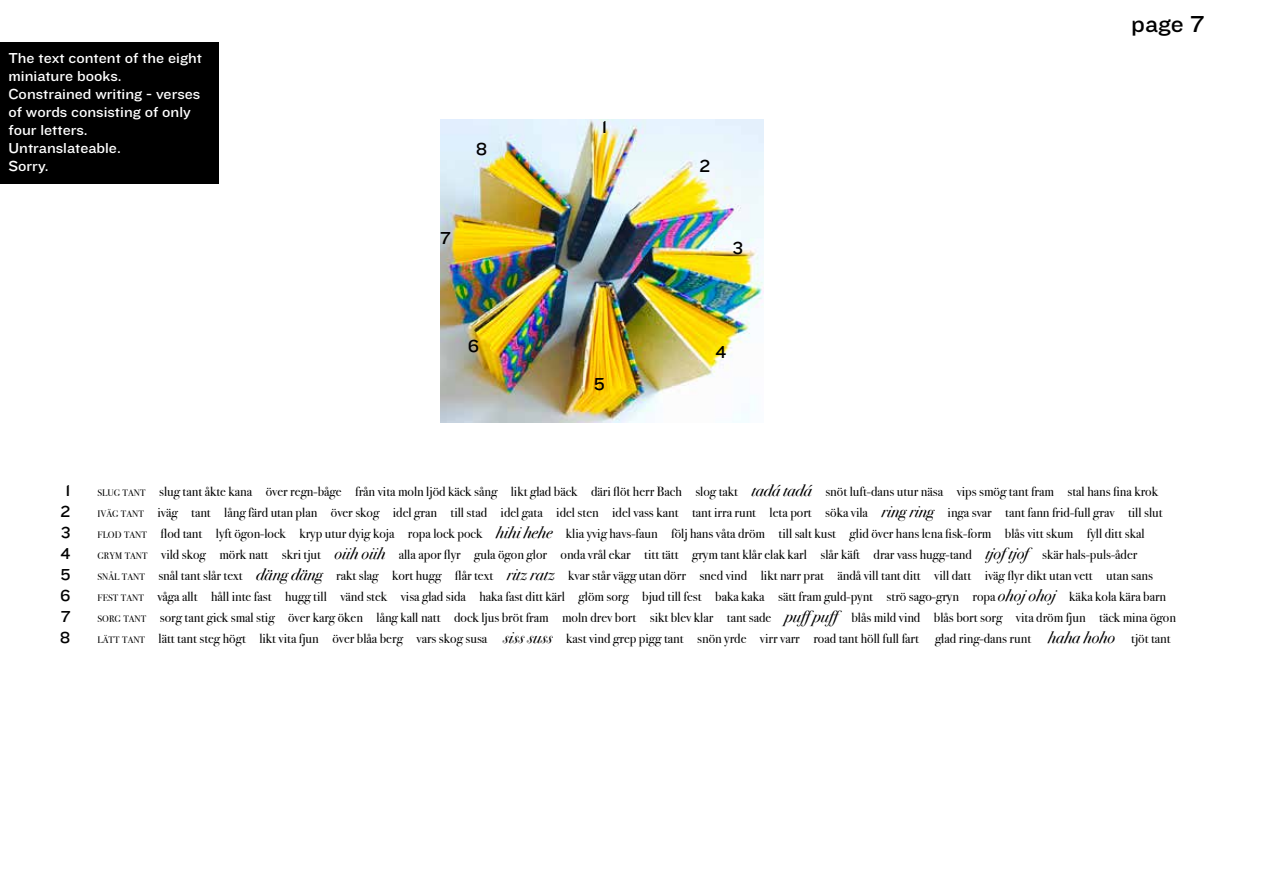
<style>
.page{position:relative;width:1263px;height:893px;background:#fff}
.page>*{position:absolute;margin:0;border:0;box-sizing:border-box;transform-origin:0 0}
.t1{font:24px "Knockout 32 Junior Cruisewt";color:#000}
.t2{font:18px "Knockout 32 Junior Cruisewt";color:#000}
.t3{font:16.5px "Knockout 32 Junior Cruisewt";color:#000}
.t4{font:15px/18px "Knockout 32 Junior Cruisewt";color:#fff}
.t5{font:13.5px "Bodoni Svty Two OSITCTT";color:#000}
.s1{font-size:9.45px}
.s2{font-style:italic;font-size:16.5px}
</style>
<div class="page">
<img style="left:440px;top:119px;width:323px;height:304px">
<div style="left:0;top:43px;width:219px;height:141px;background:#000"></div>
<p class="t4" style="left:9px;top:48px;width:195px">The text content of the eight miniature books.<br>Constrained writing - verses of words consisting of only four letters.<br>Untranslateable.<br>Sorry.</p>
<h2 class="t2" style="left:476px;top:136px;width:13px">8</h2>
<h2 class="t2" style="left:440px;top:225px;width:12px">7</h2>
<h2 class="t2" style="left:468px;top:334px;width:13px">6</h2>
<h2 class="t2" style="left:602px;top:115px;width:7px">1</h2>
<h2 class="t2" style="left:594px;top:371px;width:13px">5</h2>
<h2 class="t2" style="left:699px;top:153px;width:12px">2</h2>
<h2 class="t2" style="left:732px;top:236px;width:12px">3</h2>
<h2 class="t2" style="left:715px;top:339px;width:13px">4</h2>
<h1 class="t1" style="left:1131px;top:7px;width:74px">page 7</h1>
<p class="t3" style="left:66px;top:479px;width:6px">1</p>
<p class="t5" style="left:98px;top:483px;width:1062px"><span class="s1">SLUG TANT</span> slug tant åkte kana över regn-båge från vita moln ljöd käck sång likt glad bäck däri flöt herr Bach slog takt <span class="s2">tadá tadá</span> snöt luft-dans utur näsa vips smög tant fram stal hans fina krok</p>
<p class="t3" style="left:61px;top:500px;width:11px">2</p>
<p class="t5" style="left:98px;top:504px;width:1067px"><span class="s1">IVÄG TANT</span> iväg tant lång färd utan plan över skog idel gran till stad idel gata idel sten idel vass kant tant irra runt leta port söka vila <span class="s2">ring ring</span> inga svar tant fann frid-full grav till slut</p>
<p class="t3" style="left:61px;top:521px;width:11px">3</p>
<p class="t5" style="left:98px;top:525px;width:1048px"><span class="s1">FLOD TANT</span> flod tant lyft ögon-lock kryp utur dyig koja ropa lock pock <span class="s2">hihi hehe</span> klia yvig havs-faun följ hans våta dröm till salt kust glid över hans lena fisk-form blås vitt skum fyll ditt skal</p>
<p class="t3" style="left:60px;top:542px;width:12px">4</p>
<p class="t5" style="left:98px;top:546px;width:1041px"><span class="s1">GRYM TANT</span> vild skog mörk natt skri tjut <span class="s2">oiih oiih</span> alla apor flyr gula ögon glor onda vrål ekar titt tätt grym tant klår elak karl slår käft drar vass hugg-tand <span class="s2">tjof tjof</span> skär hals-puls-åder</p>
<p class="t3" style="left:60px;top:563px;width:12px">5</p>
<p class="t5" style="left:98px;top:567px;width:1057px"><span class="s1">SNÅL TANT</span> snål tant slår text <span class="s2">däng däng</span> rakt slag kort hugg flår text <span class="s2">ritz ratz</span> kvar står vägg utan dörr sned vind likt narr prat ändå vill tant ditt vill datt iväg flyr dikt utan vett utan sans</p>
<p class="t3" style="left:60px;top:584px;width:12px">6</p>
<p class="t5" style="left:98px;top:588px;width:1070px"><span class="s1">FEST TANT</span> våga allt håll inte fast hugg till vänd stek visa glad sida haka fast ditt kärl glöm sorg bjud till fest baka kaka sätt fram guld-pynt strö sago-gryn ropa <span class="s2">ohoj ohoj</span> käka kola kära barn</p>
<p class="t3" style="left:61px;top:605px;width:11px">7</p>
<p class="t5" style="left:98px;top:609px;width:1080px"><span class="s1">SORG TANT</span> sorg tant gick smal stig över karg öken lång kall natt dock ljus bröt fram moln drev bort sikt blev klar tant sade <span class="s2">puff puff</span> blås mild vind blås bort sorg vita dröm fjun täck mina ögon</p>
<p class="t3" style="left:60px;top:626px;width:12px">8</p>
<p class="t5" style="left:98px;top:630px;width:1075px"><span class="s1">LÄTT TANT</span> lätt tant steg högt likt vita fjun över blåa berg vars skog susa <span class="s2">siss suss</span> kast vind grep pigg tant snön yrde virr varr road tant höll full fart glad ring-dans runt <span class="s2">haha hoho</span> tjöt tant</p>
</div>
